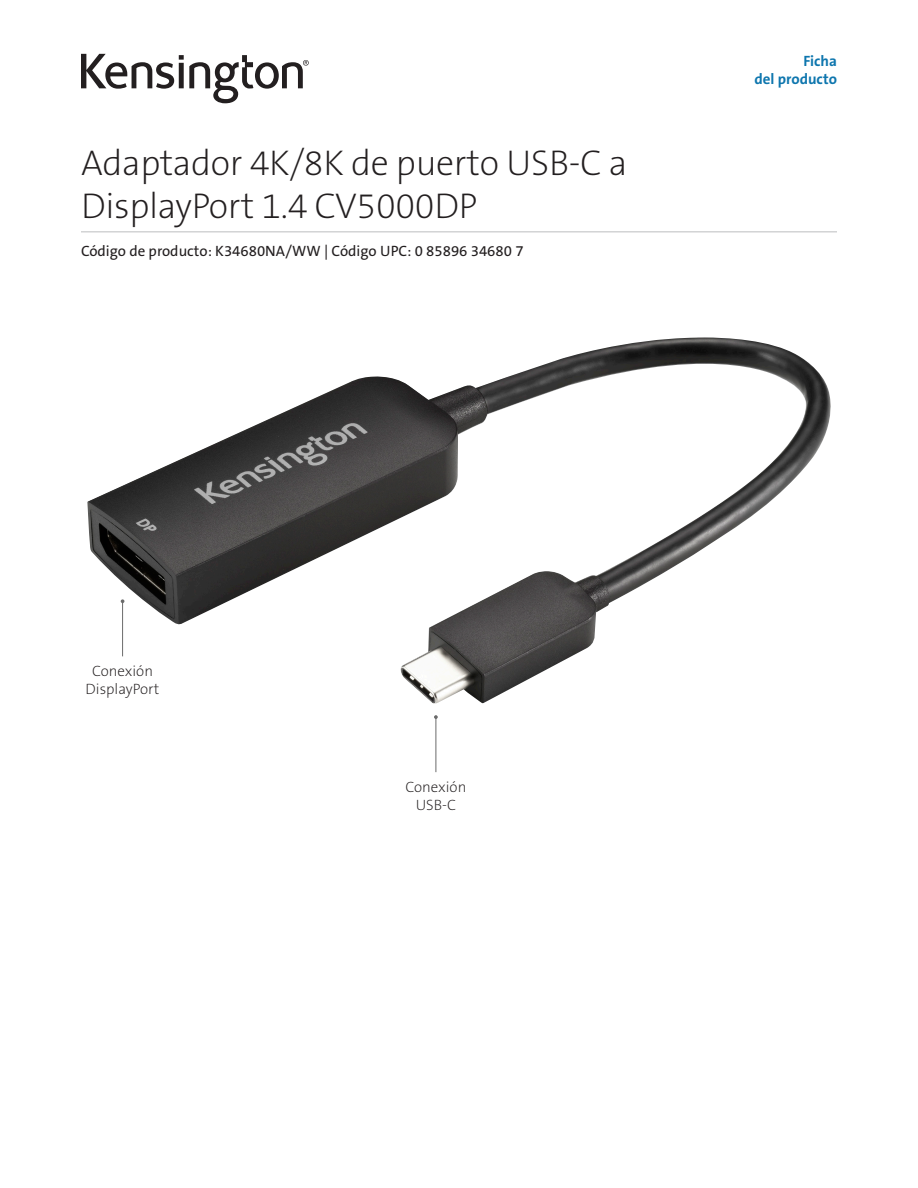
<style>
.page{position:relative;width:918px;height:1188px;background:#fff}
.page>*{position:absolute;margin:0;border:0;box-sizing:border-box;transform-origin:0 0}
.Product_Name{font:36px/43.2px "The Sans KENSINGTON2 XL";letter-spacing:-.01em;color:#231f20}
.Part_No__UPC{font:15px "The Sans KENSINGTON5 Rg";color:#231f20}
.Image_Body{font:15px/18px "The Sans KENSINGTON2 XL";color:#231f20;text-align:center}
.Filetype_Header_Blue{font:15px "The Sans KENSINGTON7 Bd";color:#0e76ae}
</style>
<div class="page">
<img style="left:87px;top:338px;width:744px;height:366px">
<svg style="left:81px;top:54px;width:228px;height:49px"></svg>
<hr style="left:81px;top:231px;width:756px;height:1px;background:#bcbdc0">
<hr style="left:122px;top:601px;width:1px;height:55px;background:#6b6b6b">
<hr style="left:436px;top:717px;width:1px;height:55px;background:#6b6b6b">
<svg style="left:434px;top:715px;width:4px;height:4px"></svg>
<h1 class="Product_Name" style="left:81px;top:142px;width:548px">Adaptador 4K/8K de puerto USB-C a<br>DisplayPort 1.4 CV5000DP</h1>
<h2 class="Part_No__UPC" style="left:81px;top:243px;width:444px">Código de producto: K34680NA/WW | Código UPC: 0 85896 34680 7</h2>
<p class="Filetype_Header_Blue" style="left:803px;top:53px;width:35px">Ficha</p>
<p class="Filetype_Header_Blue" style="left:755px;top:71px;width:84px">del producto</p>
<p class="Image_Body" style="left:86px;top:663px;width:75px">Conexión<br>DisplayPort</p>
<p class="Image_Body" style="left:405px;top:778px;width:62px">Conexión<br>USB-C</p>
</div>
